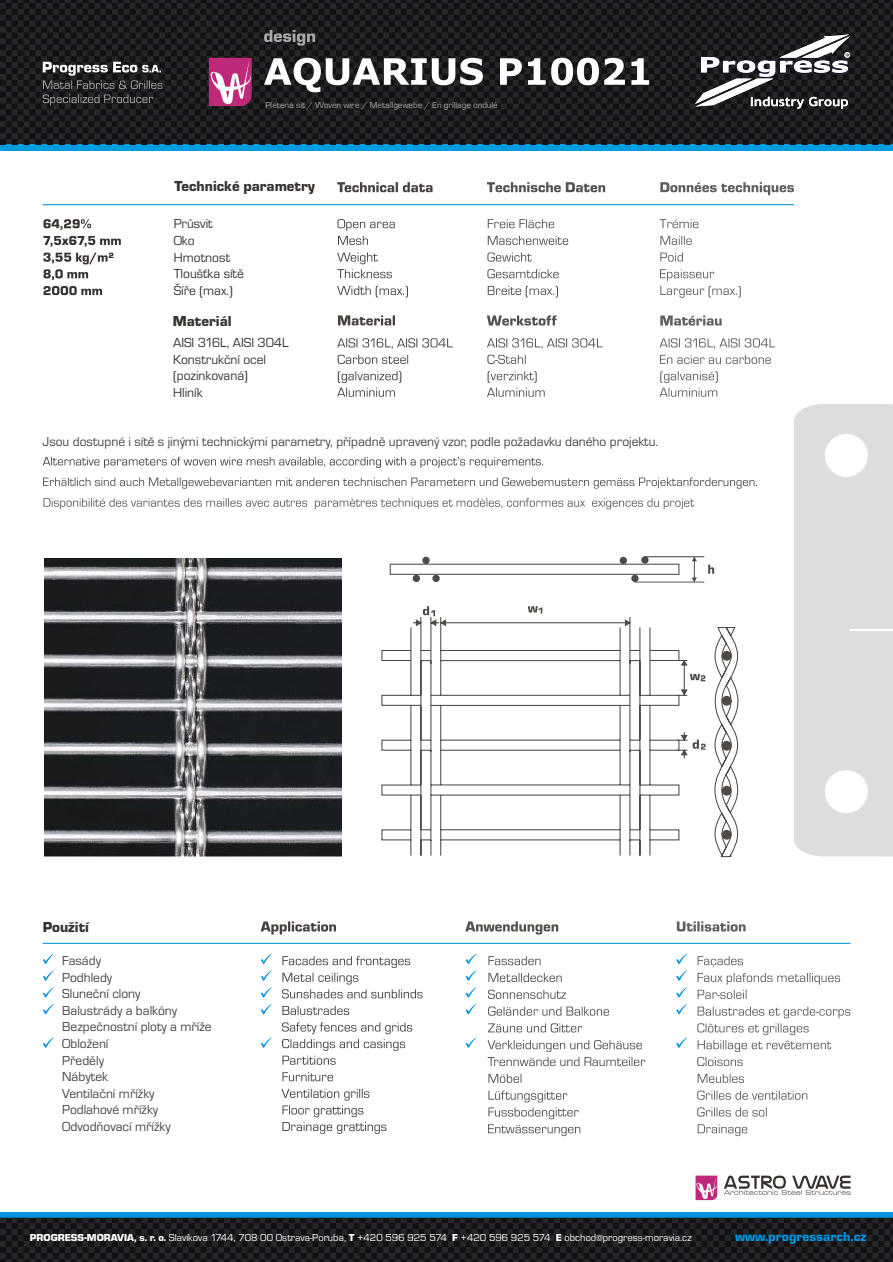
<style>
.page{position:relative;width:893px;height:1262px;background:#fff}
.page>*{position:absolute;margin:0;border:0;box-sizing:border-box;transform-origin:0 0}
.t1{font:900 15px "Eurostar";color:#383330}
.t2{font:13.65px/16.6px "Eurostar";color:#383330}
.t3{font:13.5px/16.5px "Eurostar";color:#474240}
.t4{font:900 13.5px "Eurostar";color:#0094de}
.t5{font:10.5px "Eurostar";color:#fefefe}
.t6{font:9px "Eurostar";color:#aba8a8}
.s1{font-weight:900}
</style>
<div class="page">
<svg style="left:695px;top:1175px;width:22px;height:25px"></svg>
<svg style="left:724px;top:1175px;width:126px;height:19px"></svg>
<svg style="left:0;top:1212px;width:893px;height:6px;background:#018ed5"></svg>
<img style="left:0;top:1219px;width:893px;height:43px">
<hr style="left:0;top:1218px;width:893px;height:1px;background:#1f1a17">
<div style="left:794px;top:404px;width:99px;height:452px;background:#dedede"></div>
<div style="left:825px;top:770px;width:42px;height:43px;background:#fff;border:1px solid #fff;border-radius:50%"></div>
<div style="left:825px;top:434px;width:42px;height:42px;background:#fff;border:1px solid #fff;border-radius:50%"></div>
<hr style="left:850px;top:630px;width:43px;height:1px;background:#fff">
<div style="left:0;top:0;width:893px;height:151px;background:#009ce0"></div>
<img style="left:0;top:0;width:893px;height:144px">
<svg style="left:43px;top:219px;width:78px;height:76px"></svg>
<img style="left:44px;top:559px;width:298px;height:297px">
<svg style="left:43px;top:62px;width:119px;height:44px;background:#404142"></svg>
<svg style="left:264px;top:58px;width:385px;height:34px;background:#727273"></svg>
<svg style="left:264px;top:30px;width:51px;height:16px"></svg>
<svg style="left:206px;top:58px;width:46px;height:48px;background:#c05790"></svg>
<div style="left:389px;top:563px;width:290px;height:12px;border:1px solid #4d4a47"></div>
<div style="left:631px;top:575px;width:7px;height:7px;background:#4d4a47;border-radius:50%"></div>
<div style="left:641px;top:556px;width:7px;height:7px;background:#4d4a47;border-radius:50%"></div>
<div style="left:422px;top:557px;width:7px;height:7px;background:#4d4a47;border-radius:50%"></div>
<div style="left:432px;top:575px;width:7px;height:7px;background:#4d4a47;border-radius:50%"></div>
<hr style="left:644px;top:556px;width:60px;height:1px;background:#4d4a47">
<hr style="left:634px;top:582px;width:70px;height:1px;background:#4d4a47">
<svg style="left:691px;top:557px;width:6px;height:25px"></svg>
<svg style="left:381px;top:626px;width:299px;height:230px"></svg>
<svg style="left:714px;top:627px;width:24px;height:231px"></svg>
<div style="left:412px;top:575px;width:8px;height:7px;background:#4d4a47;border-radius:50%"></div>
<div style="left:619px;top:557px;width:8px;height:7px;background:#4d4a47;border-radius:50%"></div>
<svg style="left:412px;top:606px;width:218px;height:22px"></svg>
<svg style="left:676px;top:660px;width:29px;height:98px"></svg>
<svg style="left:708px;top:564px;width:6px;height:9px"></svg>
<hr style="left:43px;top:942px;width:807px;height:2px;background:#0094de">
<svg style="left:43px;top:1037px;width:11px;height:11px"></svg>
<svg style="left:43px;top:970px;width:11px;height:11px"></svg>
<svg style="left:43px;top:1004px;width:11px;height:10px"></svg>
<svg style="left:43px;top:953px;width:11px;height:11px"></svg>
<svg style="left:43px;top:987px;width:11px;height:10px"></svg>
<svg style="left:260px;top:921px;width:76px;height:13px"></svg>
<svg style="left:281px;top:956px;width:141px;height:177px"></svg>
<svg style="left:260px;top:1037px;width:12px;height:11px"></svg>
<svg style="left:260px;top:970px;width:12px;height:11px"></svg>
<svg style="left:260px;top:1004px;width:12px;height:10px"></svg>
<svg style="left:260px;top:953px;width:12px;height:11px"></svg>
<svg style="left:260px;top:987px;width:12px;height:10px"></svg>
<svg style="left:465px;top:921px;width:93px;height:13px"></svg>
<svg style="left:465px;top:1037px;width:11px;height:11px"></svg>
<svg style="left:465px;top:970px;width:11px;height:11px"></svg>
<svg style="left:465px;top:1004px;width:11px;height:10px"></svg>
<svg style="left:465px;top:954px;width:11px;height:10px"></svg>
<svg style="left:465px;top:987px;width:11px;height:10px"></svg>
<svg style="left:697px;top:956px;width:153px;height:143px"></svg>
<svg style="left:697px;top:1107px;width:69px;height:29px"></svg>
<svg style="left:676px;top:921px;width:69px;height:10px"></svg>
<svg style="left:676px;top:1037px;width:11px;height:11px"></svg>
<svg style="left:676px;top:970px;width:11px;height:11px"></svg>
<svg style="left:676px;top:1004px;width:11px;height:10px"></svg>
<svg style="left:676px;top:953px;width:11px;height:11px"></svg>
<svg style="left:676px;top:987px;width:11px;height:10px"></svg>
<hr style="left:43px;top:204px;width:751px;height:1px;background:#008fd4">
<svg style="left:337px;top:182px;width:95px;height:10px"></svg>
<svg style="left:337px;top:219px;width:71px;height:79px"></svg>
<svg style="left:337px;top:338px;width:116px;height:59px"></svg>
<svg style="left:338px;top:315px;width:57px;height:10px"></svg>
<svg style="left:487px;top:219px;width:81px;height:79px"></svg>
<svg style="left:487px;top:182px;width:118px;height:10px"></svg>
<svg style="left:487px;top:338px;width:115px;height:59px"></svg>
<svg style="left:487px;top:315px;width:69px;height:10px"></svg>
<svg style="left:659px;top:219px;width:81px;height:79px"></svg>
<svg style="left:660px;top:182px;width:134px;height:13px"></svg>
<svg style="left:659px;top:338px;width:116px;height:59px"></svg>
<svg style="left:660px;top:315px;width:61px;height:10px"></svg>
<svg style="left:43px;top:457px;width:500px;height:11px"></svg>
<svg style="left:43px;top:477px;width:714px;height:11px"></svg>
<svg style="left:43px;top:498px;width:651px;height:11px"></svg>
<svg style="left:695px;top:34px;width:155px;height:75px;background:#565658"></svg>
<svg style="left:487px;top:956px;width:158px;height:180px"></svg>
<p class="t6" style="left:265px;top:101px;width:234px">Pletená síť / Woven wire / Metallgewebe / En grillage ondulé</p>
<p class="t1" style="left:174px;top:179px;width:142px">Technické parametry</p>
<p class="t2" style="left:174px;top:216px;width:72px">Průsvit<br>Oko<br>Hmotnost<br>Tloušťka sítě<br>Šíře (max.)</p>
<p class="t1" style="left:173px;top:314px;width:60px">Materiál</p>
<p class="t2" style="left:173px;top:335px;width:117px">AISI 316L, AISI 304L<br>Konstrukční ocel (pozinkovaná)<br>Hliník</p>
<p class="t3" style="left:43px;top:434px;width:617px">Jsou dostupné i sítě s jinými technickými parametry, případně upravený vzor, podle požadavku daného projektu.</p>
<p class="t1" style="left:43px;top:920px;width:48px">Použití</p>
<p class="t3" style="left:62px;top:953px;width:151px">Fasády<br>Podhledy<br>Sluneční clony<br>Balustrády a balkóny<br>Bezpečnostní ploty a mříže<br>Obložení<br>Předěly<br>Nábytek<br>Ventilační mřížky<br>Podlahové mřížky<br>Odvodňovací mřížky</p>
<p class="t5" style="left:30px;top:1232px;width:663px"><span class="s1">PROGRESS-MORAVIA, s. r. o.</span> Slavíkova 1744, 708 00 Ostrava-Poruba, <span class="s1">T</span> +420 596 925 574 <span class="s1">F</span> +420 596 925 574 <span class="s1">E</span> obchod@progress-moravia.cz</p>
<p class="t4" style="left:735px;top:1230px;width:133px">www.progressarch.cz</p>
</div>
